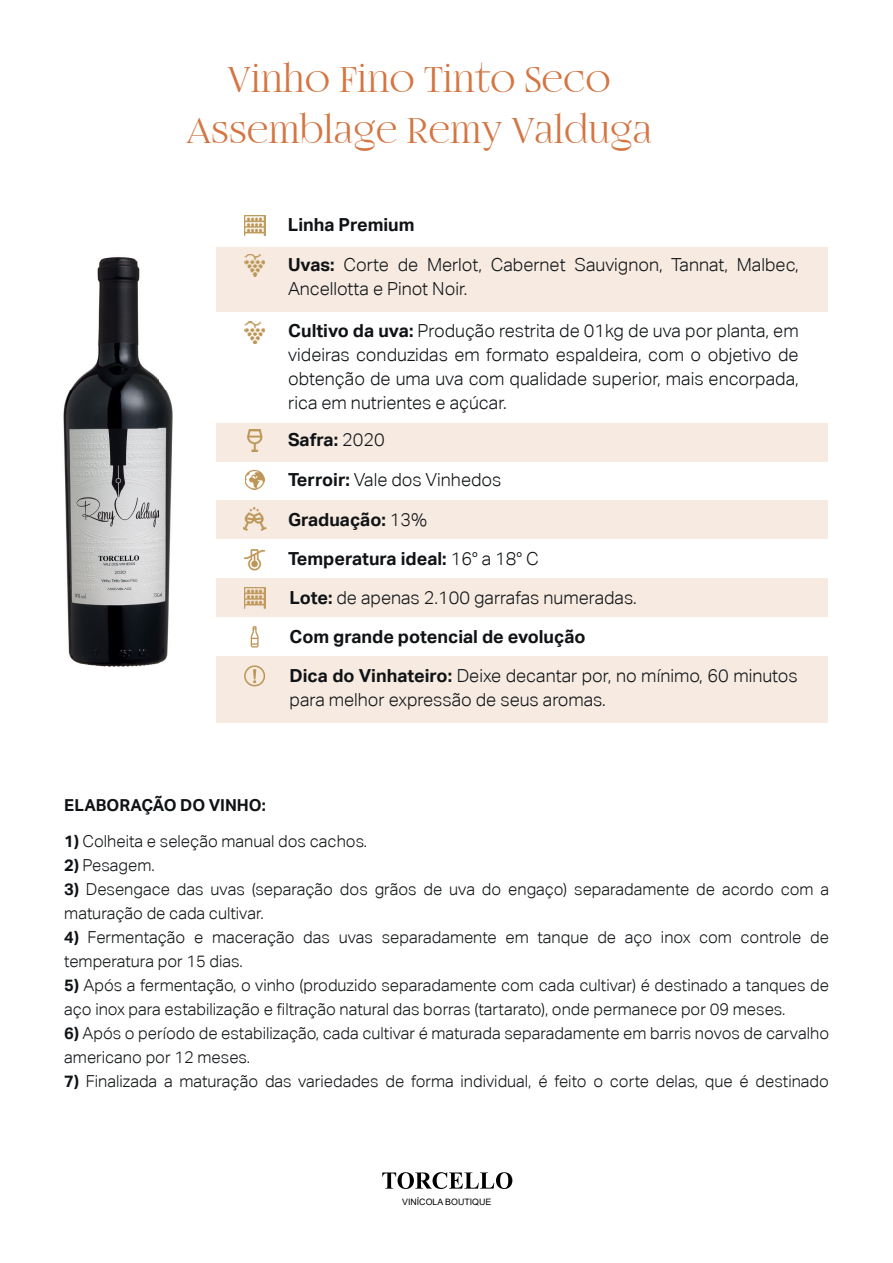
<style>
.page{position:relative;width:893px;height:1263px;background:#fff}
.page>*{position:absolute;margin:0;border:0;box-sizing:border-box;transform-origin:0 0}
.t1{font:42px/50.4px "Fogtwo No 5";color:#d47542;text-align:center}
.t2{font:300 18px/24px "Aktiv Grotesk";color:#101315}
.t3{font:700 18px/39px "Aktiv Grotesk";color:#101315}
.t4{font:300 16.5px/24px "Aktiv Grotesk";color:#101315}
.t5{font:700 16.5px "Aktiv Grotesk";color:#101315}
.t6{font:8.85px "Arial";color:#000001}
.s1{font-weight:700}
.s2{font-weight:300}
</style>
<div class="page">
<img style="left:63px;top:257px;width:110px;height:410px">
<svg style="left:382px;top:1172px;width:130px;height:17px"></svg>
<div style="left:216px;top:656px;width:611px;height:66px;background:#f6eae1"></div>
<svg style="left:244px;top:665px;width:21px;height:21px"></svg>
<img style="left:244px;top:215px;width:21px;height:21px">
<div style="left:216px;top:247px;width:612px;height:65px;background:#f6eae1"></div>
<img style="left:245px;top:254px;width:19px;height:22px">
<div style="left:216px;top:423px;width:612px;height:39px;background:#f6eae1"></div>
<img style="left:247px;top:430px;width:16px;height:21px">
<img style="left:245px;top:470px;width:19px;height:19px">
<div style="left:216px;top:500px;width:612px;height:39px;background:#f6eae1"></div>
<img style="left:243px;top:508px;width:23px;height:23px">
<img style="left:244px;top:549px;width:21px;height:22px">
<div style="left:216px;top:578px;width:611px;height:39px;background:#f6eae1"></div>
<img style="left:244px;top:587px;width:21px;height:21px">
<img style="left:245px;top:322px;width:19px;height:22px">
<svg style="left:251px;top:626px;width:8px;height:21px"></svg>
<h1 class="t1" style="left:186px;top:56px;width:467px">Vinho Fino Tinto Seco<br>Assemblage Remy Valduga</h1>
<p class="t3" style="left:288px;top:205px;width:128px">Linha Premium</p>
<p class="t2" style="left:288px;top:253px;width:512px"><span class="s1">Uvas:</span> Corte de Merlot, Cabernet Sauvignon, Tannat, Malbec,<br>Ancellotta e Pinot Noir.</p>
<p class="t2" style="left:288px;top:318px;width:512px;text-align:justify"><span class="s1">Cultivo da uva:</span> Produção restrita de 01kg de uva por planta, em videiras conduzidas em formato espaldeira, com o objetivo de obtenção de uma uva com qualidade superior, mais encorpada, rica em nutrientes e açúcar.</p>
<p class="t3" style="left:288px;top:420px;width:98px">Safra: <span class="s2">2020</span></p>
<p class="t2" style="left:288px;top:468px;width:215px"><span class="s1">Terroir:</span> Vale dos Vinhedos</p>
<p class="t3" style="left:288px;top:500px;width:511px">Graduação: <span class="s2">13%<br></span>Temperatura ideal: <span class="s2">16° a 18° C<br></span>Lote: <span class="s2">de apenas 2.100 garrafas numeradas.<br></span>Com grande potencial de evolução<br>Dica do Vinhateiro: <span class="s2">Deixe decantar por, no mínimo, 60 minutos</span></p>
<p class="t2" style="left:289px;top:688px;width:318px">para melhor expressão de seus aromas.</p>
<p class="t5" style="left:64px;top:795px;width:203px">ELABORAÇÃO DO VINHO:</p>
<p class="t4" style="left:64px;top:829px;width:304px"><span class="s1">1)</span> Colheita e seleção manual dos cachos.</p>
<p class="t4" style="left:64px;top:853px;width:92px"><span class="s1">2)</span> Pesagem.</p>
<p class="t4" style="left:64px;top:877px;width:766px"><span class="s1">3)</span> Desengace das uvas (separação dos grãos de uva do engaço) separadamente de acordo com a maturação de cada cultivar.</p>
<p class="t4" style="left:64px;top:925px;width:766px"><span class="s1">4)</span> Fermentação e maceração das uvas separadamente em tanque de aço inox com controle de temperatura por 15 dias.</p>
<p class="t4" style="left:64px;top:973px;width:766px"><span class="s1">5)</span> Após a fermentação, o vinho (produzido separadamente com cada cultivar) é destinado a tanques de aço inox para estabilização e filtração natural das borras (tartarato), onde permanece por 09 meses.</p>
<p class="t4" style="left:64px;top:1021px;width:766px"><span class="s1">6)</span> Após o período de estabilização, cada cultivar é maturada separadamente em barris novos de carvalho americano por 12 meses.</p>
<p class="t4" style="left:64px;top:1069px;width:766px"><span class="s1">7)</span> Finalizada a maturação das variedades de forma individual, é feito o corte delas, que é destinado</p>
<p class="t6" style="left:402px;top:1195px;width:91px">VINÍCOLA BOUTIQUE</p>
</div>
